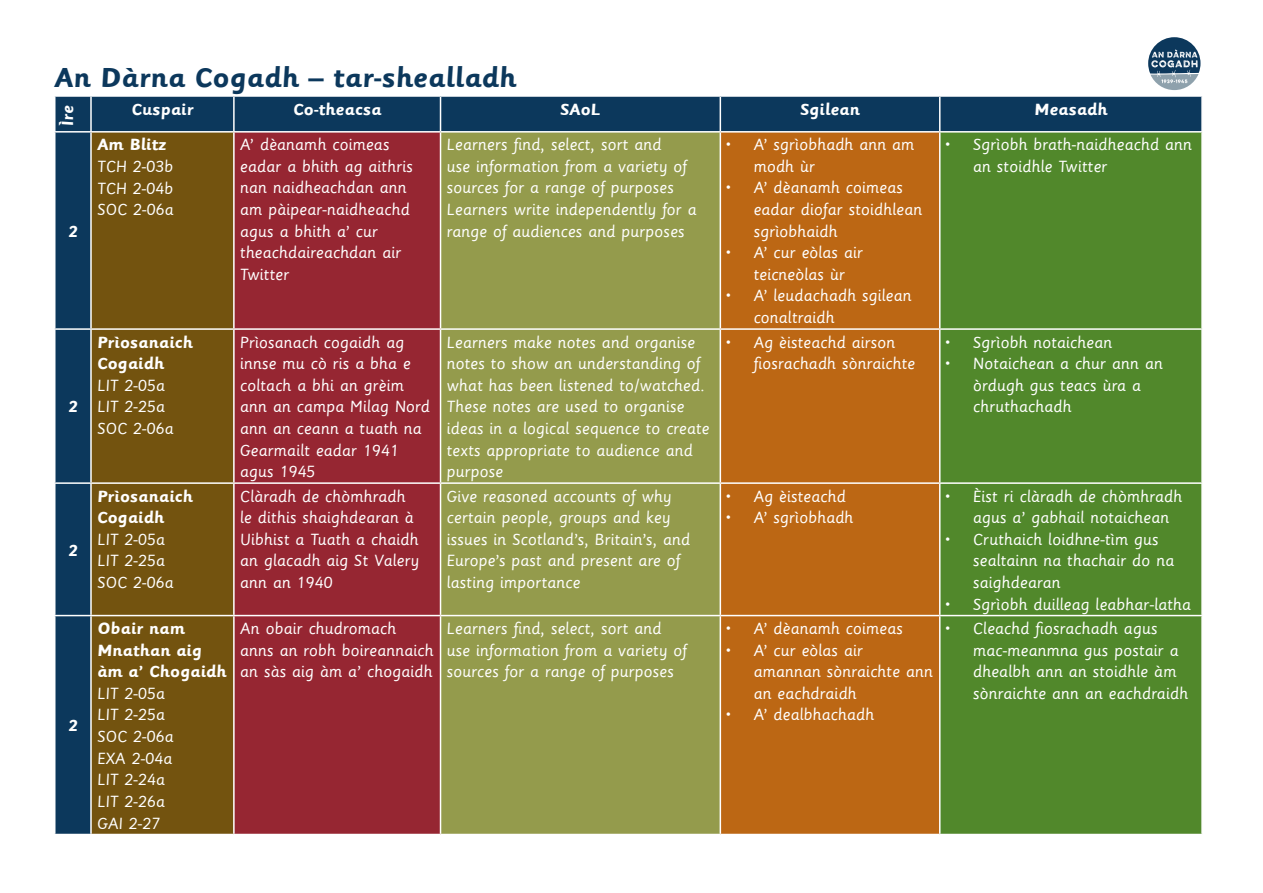
<style>
.page{position:relative;width:1263px;height:893px;background:#fff}
.page>*{position:absolute;margin:0;border:0;box-sizing:border-box;transform-origin:0 0}
.t1{font:700 30.45px "Sassoon Primary";color:#0c385c}
.t2{font:18px/21.6px "Sassoon Primary";color:#fff}
.t3{font:700 18px/21.6px "Sassoon Primary";color:#fff}
</style>
<div class="page">
<div style="left:56px;top:97px;width:1145px;height:737px;background:#0c385c"></div>
<div style="left:92px;top:133px;width:141px;height:701px;background:#73530f"></div>
<div style="left:235px;top:133px;width:205px;height:701px;background:#962632"></div>
<div style="left:441px;top:133px;width:279px;height:701px;background:#949b4c"></div>
<div style="left:721px;top:133px;width:218px;height:701px;background:#bc6714"></div>
<div style="left:940px;top:133px;width:261px;height:701px;background:#51882b"></div>
<hr style="left:90px;top:97px;width:2px;height:34px;background:#fff">
<hr style="left:233px;top:97px;width:2px;height:34px;background:#fff">
<hr style="left:440px;top:97px;width:1px;height:34px;background:#fff">
<hr style="left:720px;top:97px;width:1px;height:34px;background:#fff">
<hr style="left:939px;top:97px;width:1px;height:34px;background:#fff">
<hr style="left:54px;top:131px;width:37px;height:2px;background:#fff">
<hr style="left:54px;top:328px;width:37px;height:2px;background:#fff">
<hr style="left:720px;top:330px;width:1px;height:152px;background:#fff">
<hr style="left:939px;top:330px;width:1px;height:152px;background:#fff">
<hr style="left:54px;top:482px;width:37px;height:2px;background:#fff">
<hr style="left:440px;top:482px;width:280px;height:2px;background:#fff">
<hr style="left:720px;top:482px;width:220px;height:2px;background:#fff">
<hr style="left:720px;top:484px;width:1px;height:131px;background:#fff">
<hr style="left:940px;top:482px;width:263px;height:2px;background:#fff">
<hr style="left:939px;top:484px;width:1px;height:131px;background:#fff">
<hr style="left:440px;top:131px;width:280px;height:2px;background:#fff">
<hr style="left:720px;top:131px;width:220px;height:2px;background:#fff">
<hr style="left:720px;top:133px;width:1px;height:195px;background:#fff">
<hr style="left:940px;top:131px;width:263px;height:2px;background:#fff">
<hr style="left:939px;top:133px;width:1px;height:195px;background:#fff">
<hr style="left:440px;top:328px;width:280px;height:2px;background:#fff">
<hr style="left:720px;top:328px;width:220px;height:2px;background:#fff">
<hr style="left:940px;top:328px;width:263px;height:2px;background:#fff">
<hr style="left:54px;top:615px;width:37px;height:1px;background:#fff">
<hr style="left:440px;top:615px;width:280px;height:1px;background:#fff">
<hr style="left:720px;top:615px;width:220px;height:1px;background:#fff">
<hr style="left:720px;top:616px;width:1px;height:218px;background:#fff">
<hr style="left:940px;top:615px;width:263px;height:1px;background:#fff">
<hr style="left:939px;top:616px;width:1px;height:218px;background:#fff">
<hr style="left:90px;top:330px;width:2px;height:152px;background:#fff">
<hr style="left:233px;top:330px;width:2px;height:152px;background:#fff">
<hr style="left:440px;top:330px;width:1px;height:152px;background:#fff">
<hr style="left:91px;top:482px;width:143px;height:2px;background:#fff">
<hr style="left:90px;top:484px;width:2px;height:131px;background:#fff">
<hr style="left:234px;top:482px;width:206px;height:2px;background:#fff">
<hr style="left:233px;top:484px;width:2px;height:131px;background:#fff">
<hr style="left:440px;top:484px;width:1px;height:131px;background:#fff">
<hr style="left:91px;top:131px;width:143px;height:2px;background:#fff">
<hr style="left:90px;top:133px;width:2px;height:195px;background:#fff">
<hr style="left:234px;top:131px;width:206px;height:2px;background:#fff">
<hr style="left:233px;top:133px;width:2px;height:195px;background:#fff">
<hr style="left:440px;top:133px;width:1px;height:195px;background:#fff">
<hr style="left:91px;top:328px;width:143px;height:2px;background:#fff">
<hr style="left:234px;top:328px;width:206px;height:2px;background:#fff">
<hr style="left:91px;top:615px;width:143px;height:1px;background:#fff">
<hr style="left:90px;top:616px;width:2px;height:218px;background:#fff">
<hr style="left:234px;top:615px;width:206px;height:1px;background:#fff">
<hr style="left:233px;top:616px;width:2px;height:218px;background:#fff">
<hr style="left:440px;top:616px;width:1px;height:218px;background:#fff">
<svg style="left:1148px;top:37px;width:52px;height:53px"></svg>
<p class="t1" style="left:54px;top:59px;width:464px">An Dàrna Cogadh – tar-shealladh</p>
<p class="t3" style="left:57px;top:126px;width:22px;rotate:-90deg">Ìre</p>
<p class="t3" style="left:131px;top:98px;width:64px">Cuspair</p>
<p class="t3" style="left:293px;top:98px;width:90px">Co-theacsa</p>
<p class="t3" style="left:560px;top:98px;width:42px">SAoL</p>
<p class="t3" style="left:800px;top:98px;width:61px">Sgilean</p>
<p class="t3" style="left:1034px;top:98px;width:75px">Measadh</p>
<p class="t3" style="left:68px;top:220px;width:10px">2</p>
<p class="t3" style="left:68px;top:396px;width:10px">2</p>
<p class="t3" style="left:68px;top:539px;width:10px">2</p>
<p class="t3" style="left:68px;top:715px;width:10px">2</p>
<p class="t3" style="left:97px;top:134px;width:71px">Am Blitz</p>
<p class="t2" style="left:97px;top:155px;width:78px">TCH 2-03b</p>
<p class="t2" style="left:97px;top:177px;width:78px">TCH 2-04b</p>
<p class="t2" style="left:97px;top:198px;width:78px">SOC 2-06a</p>
<p class="t3" style="left:97px;top:331px;width:97px">Prìosanaich<br>Cogaidh</p>
<p class="t2" style="left:97px;top:374px;width:69px">LIT 2-05a</p>
<p class="t2" style="left:97px;top:395px;width:69px">LIT 2-25a</p>
<p class="t2" style="left:97px;top:417px;width:78px">SOC 2-06a</p>
<p class="t3" style="left:97px;top:485px;width:97px">Prìosanaich<br>Cogaidh</p>
<p class="t2" style="left:97px;top:528px;width:69px">LIT 2-05a</p>
<p class="t2" style="left:97px;top:550px;width:69px">LIT 2-25a</p>
<p class="t2" style="left:97px;top:571px;width:78px">SOC 2-06a</p>
<p class="t3" style="left:97px;top:617px;width:131px">Obair nam<br>Mnathan aig àm a’ Chogaidh</p>
<p class="t2" style="left:97px;top:682px;width:69px">LIT 2-05a</p>
<p class="t2" style="left:97px;top:704px;width:69px">LIT 2-25a</p>
<p class="t2" style="left:97px;top:725px;width:78px">SOC 2-06a</p>
<p class="t2" style="left:97px;top:747px;width:77px">EXA 2-04a<br>LIT 2-24a</p>
<p class="t2" style="left:97px;top:790px;width:69px">LIT 2-26a</p>
<p class="t2" style="left:97px;top:812px;width:65px">GAI 2-27</p>
<p class="t2" style="left:240px;top:133px;width:174px">A’ dèanamh coimeas eadar a bhith ag aithris nan naidheachdan ann am pàipear-naidheachd agus a bhith a’ cur theachdaireachdan air<br>Twitter</p>
<p class="t2" style="left:446px;top:133px;width:242px">Learners find, select, sort and use information from a variety of sources for a range of purposes</p>
<p class="t2" style="left:446px;top:198px;width:252px">Learners write independently for a range of audiences and purposes</p>
<p class="t2" style="left:753px;top:133px;width:162px;text-indent:-27px">• A’ sgrìobhadh ann am modh ùr</p>
<p class="t2" style="left:753px;top:177px;width:170px;text-indent:-27px">• A’ dèanamh coimeas eadar diofar stoidhlean sgrìobhaidh</p>
<p class="t2" style="left:726px;top:241px;width:138px;text-align:center">• A’ cur eòlas air teicneòlas ùr</p>
<p class="t2" style="left:753px;top:285px;width:160px;text-indent:-27px">• A’ leudachadh sgilean conaltraidh</p>
<p class="t2" style="left:973px;top:133px;width:220px;text-indent:-27px">• Sgrìobh brath-naidheachd ann an stoidhle Twitter</p>
<p class="t2" style="left:240px;top:331px;width:192px">Prìosanach cogaidh ag innse mu cò ris a bha e coltach a bhi an grèim ann an campa Milag Nord ann an ceann a tuath na<br>Gearmailt eadar 1941 agus 1945</p>
<p class="t2" style="left:446px;top:331px;width:264px">Learners make notes and organise notes to show an understanding of what has been listened to/watched.<br>These notes are used to organise ideas in a logical sequence to create texts appropriate to audience and purpose</p>
<p class="t2" style="left:753px;top:331px;width:163px;text-indent:-27px">• Ag èisteachd airson fiosrachadh sònraichte</p>
<p class="t2" style="left:946px;top:331px;width:168px">• Sgrìobh notaichean</p>
<p class="t2" style="left:973px;top:352px;width:191px;text-indent:-27px">• Notaichean a chur ann an òrdugh gus teacs ùra a chruthachadh</p>
<p class="t2" style="left:240px;top:485px;width:181px">Clàradh de chòmhradh le dithis shaighdearan à<br>Uibhist a Tuath a chaidh an glacadh aig St Valery ann an 1940</p>
<p class="t2" style="left:446px;top:485px;width:245px">Give reasoned accounts of why certain people, groups and key issues in Scotland’s, Britain’s, and<br>Europe’s past and present are of lasting importance</p>
<p class="t2" style="left:726px;top:485px;width:121px">• Ag èisteachd</p>
<p class="t2" style="left:726px;top:506px;width:128px">• A’ sgrìobhadh</p>
<p class="t2" style="left:240px;top:617px;width:195px">An obair chudromach anns an robh boireannaich an sàs aig àm a’ chogaidh</p>
<p class="t2" style="left:446px;top:617px;width:242px">Learners find, select, sort and use information from a variety of sources for a range of purposes</p>
<p class="t2" style="left:726px;top:617px;width:178px">• A’ dèanamh coimeas</p>
<p class="t2" style="left:753px;top:639px;width:181px;text-indent:-27px">• A’ cur eòlas air amannan sònraichte ann an eachdraidh</p>
<p class="t2" style="left:726px;top:703px;width:149px">• A’ dealbhachadh</p>
<p class="t2" style="left:973px;top:485px;width:211px;text-indent:-27px">• Èist ri clàradh de chòmhradh agus a’ gabhail notaichean</p>
<p class="t2" style="left:973px;top:528px;width:203px;text-indent:-27px">• Cruthaich loidhne-tìm gus sealtainn na thachair do na saighdearan</p>
<p class="t2" style="left:946px;top:593px;width:247px">• Sgrìobh duilleag leabhar-latha</p>
<p class="t2" style="left:973px;top:617px;width:217px;text-indent:-27px">• Cleachd fiosrachadh agus mac-meanmna gus postair a dhealbh ann an stoidhle àm sònraichte ann an eachdraidh</p>
</div>
